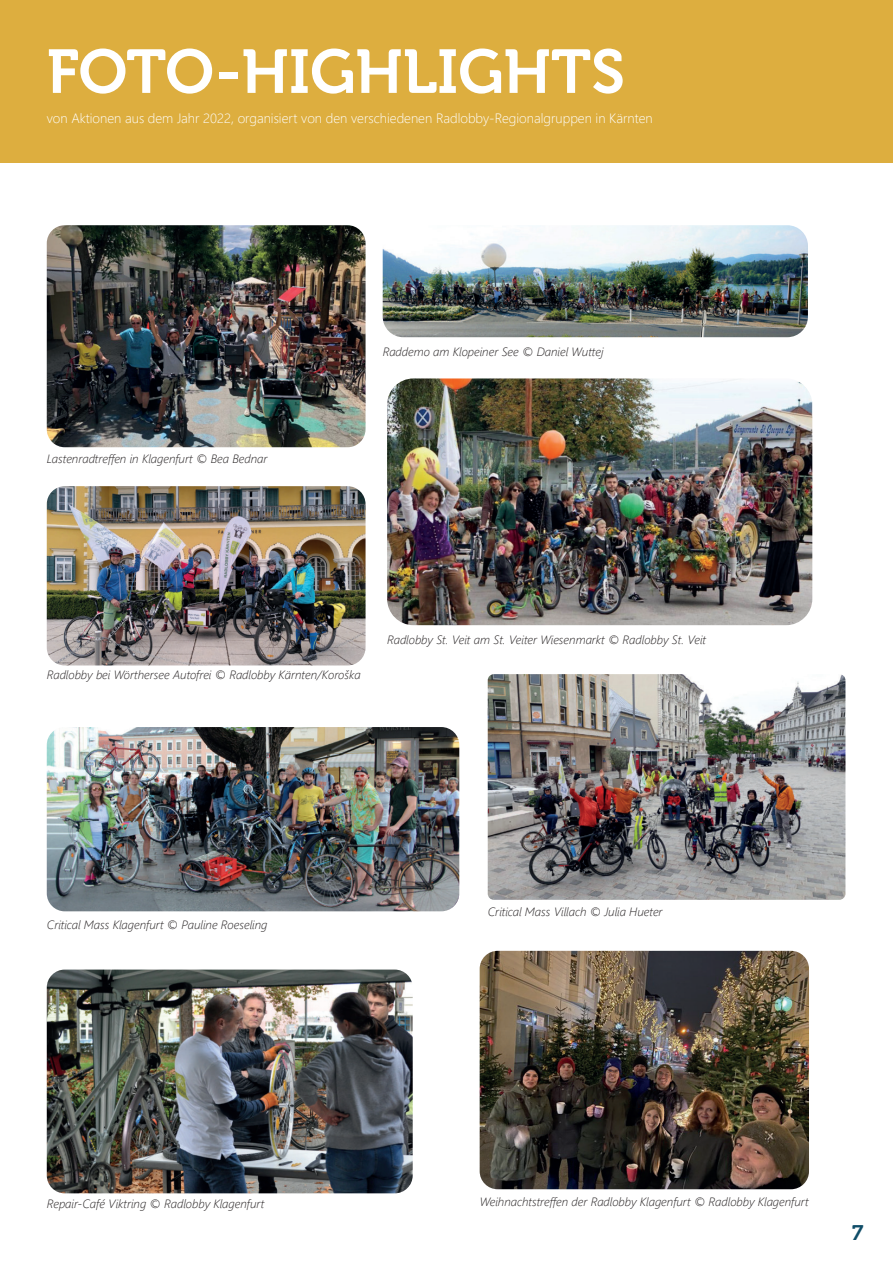
<style>
.page{position:relative;width:893px;height:1263px;background:#fff}
.page>*{position:absolute;margin:0;border:0;box-sizing:border-box;transform-origin:0 0}
.t1{font:61.5px "Museo 700";color:#fff}
.t2{font:21px "Museo 700";color:#0f4d68}
.t3{font:300 13.5px "Segoe UI";color:#fff}
.t4{font:italic 300 12px "Segoe UI";color:#231f20}
</style>
<div class="page">
<img style="left:47px;top:486px;width:319px;height:179px">
<img style="left:383px;top:225px;width:425px;height:112px">
<div style="left:0;top:0;width:893px;height:162px;background:#ddae3f"></div>
<img style="left:387px;top:378px;width:425px;height:247px">
<img style="left:47px;top:225px;width:319px;height:222px">
<img style="left:47px;top:727px;width:412px;height:184px">
<img style="left:488px;top:674px;width:357px;height:226px">
<img style="left:480px;top:951px;width:329px;height:238px">
<img style="left:47px;top:969px;width:366px;height:224px">
<h1 class="t1" style="left:47px;top:38px;width:580px">FOTO-HIGHLIGHTS</h1>
<p class="t3" style="left:47px;top:113px;width:607px">von Aktionen aus dem Jahr 2022, organisiert von den verschiedenen Radlobby-Regionalgruppen in Kärnten</p>
<p class="t4" style="left:47px;top:448px;width:222px">Lastenradtreffen in Klagenfurt © Bea Bednar</p>
<p class="t4" style="left:383px;top:347px;width:222px">Raddemo am Klopeiner See © Daniel Wuttej</p>
<p class="t4" style="left:47px;top:669px;width:315px">Radlobby bei Wörthersee Autofrei © Radlobby Kärnten/Koroška</p>
<p class="t4" style="left:387px;top:634px;width:320px">Radlobby St. Veit am St. Veiter Wiesenmarkt © Radlobby St. Veit</p>
<p class="t4" style="left:47px;top:920px;width:222px">Critical Mass Klagenfurt © Pauline Roeseling</p>
<p class="t4" style="left:488px;top:907px;width:176px">Critical Mass Villach © Julia Hueter</p>
<p class="t4" style="left:47px;top:1199px;width:219px">Repair-Café Viktring © Radlobby Klagenfurt</p>
<p class="t4" style="left:480px;top:1190px;width:330px">Weihnachtstreffen der Radlobby Klagenfurt © Radlobby Klagenfurt</p>
<h2 class="t2" style="left:852px;top:1221px;width:13px">7</h2>
</div>
